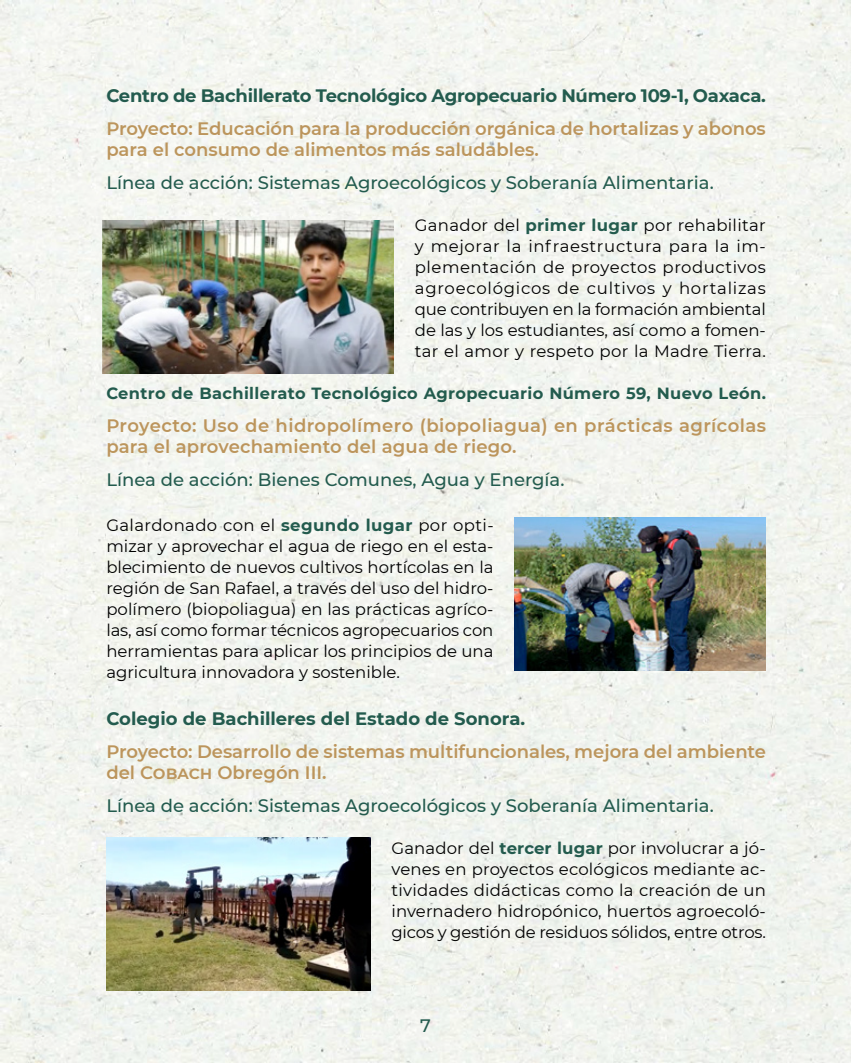
<style>
.page{position:relative;width:851px;height:1063px;background:#fff}
.page>*{position:absolute;margin:0;border:0;box-sizing:border-box;transform-origin:0 0}
.t1{font:600 18px/21px "Montserrat";color:#bc955c}
.t2{font:500 18px "Montserrat";color:#235b4e}
.t3{font:700 18px "Montserrat";letter-spacing:-.015em;color:#235b4e}
.t4{font:600 18px/21px "Montserrat";letter-spacing:.025em;color:#bc955c}
.t5{font:16.5px/21px "Montserrat";color:#000;text-align:justify}
.t6{font:700 16.2px "Montserrat";letter-spacing:.02em;color:#235b4e}
.s1{font-weight:700;color:#235b4e}
</style>
<div class="page">
<img style="left:0;top:0;width:850px;height:1063px">
<img style="left:102px;top:220px;width:291px;height:154px">
<img style="left:514px;top:518px;width:251px;height:153px">
<img style="left:106px;top:838px;width:264px;height:152px">
<p class="t3" style="left:106px;top:83px;width:661px">Centro de Bachillerato Tecnológico Agropecuario Número 109-1, Oaxaca.</p>
<p class="t1" style="left:106px;top:118px;width:661px">Proyecto: Educación para la producción orgánica de hortalizas y abonos para el consumo de alimentos más saludables.</p>
<p class="t2" style="left:106px;top:170px;width:608px">Línea de acción: Sistemas Agroecológicos y Soberanía Alimentaria.</p>
<p class="t5" style="left:415px;top:215px;width:352px">Ganador del <span class="s1">primer lugar</span> por rehabilitar y mejorar la infraestructura para la im&shy;plementación de proyectos productivos agroecológicos de cultivos y hortalizas que contribuyen en la formación ambiental de las y los estudiantes, así como a fomen&shy;tar el amor y respeto por la Madre Tierra.</p>
<p class="t6" style="left:106px;top:382px;width:661px">Centro de Bachillerato Tecnológico Agropecuario Número 59, Nuevo León.</p>
<p class="t4" style="left:106px;top:415px;width:661px">Proyecto: Uso de hidropolímero (biopoliagua) en prácticas agrícolas para el aprovechamiento del agua de riego.</p>
<p class="t2" style="left:106px;top:468px;width:459px">Línea de acción: Bienes Comunes, Agua y Energía.</p>
<p class="t5" style="left:106px;top:515px;width:389px">Galardonado con el <span class="s1">segundo lugar</span> por opti&shy;mizar y aprovechar el agua de riego en el esta&shy;blecimiento de nuevos cultivos hortícolas en la región de San Rafael, a través del uso del hidro&shy;polímero (biopoliagua) en las prácticas agríco&shy;las, así como formar técnicos agropecuarios con herramientas para aplicar los principios de una agricultura innovadora y sostenible.</p>
<p class="t3" style="left:106px;top:706px;width:420px">Colegio de Bachilleres del Estado de Sonora.</p>
<p class="t1" style="left:106px;top:740px;width:661px">Proyecto: Desarrollo de sistemas multifuncionales, mejora del ambiente del Cobach Obregón III.</p>
<p class="t2" style="left:106px;top:793px;width:608px">Línea de acción: Sistemas Agroecológicos y Soberanía Alimentaria.</p>
<p class="t5" style="left:391px;top:837px;width:376px">Ganador del <span class="s1">tercer lugar</span> por involucrar a jó&shy;venes en proyectos ecológicos mediante ac&shy;tividades didácticas como la creación de un invernadero hidropónico, huertos agroecoló&shy;gicos y gestión de residuos sólidos, entre otros.</p>
<p class="t2" style="left:420px;top:1013px;width:12px">7</p>
</div>
